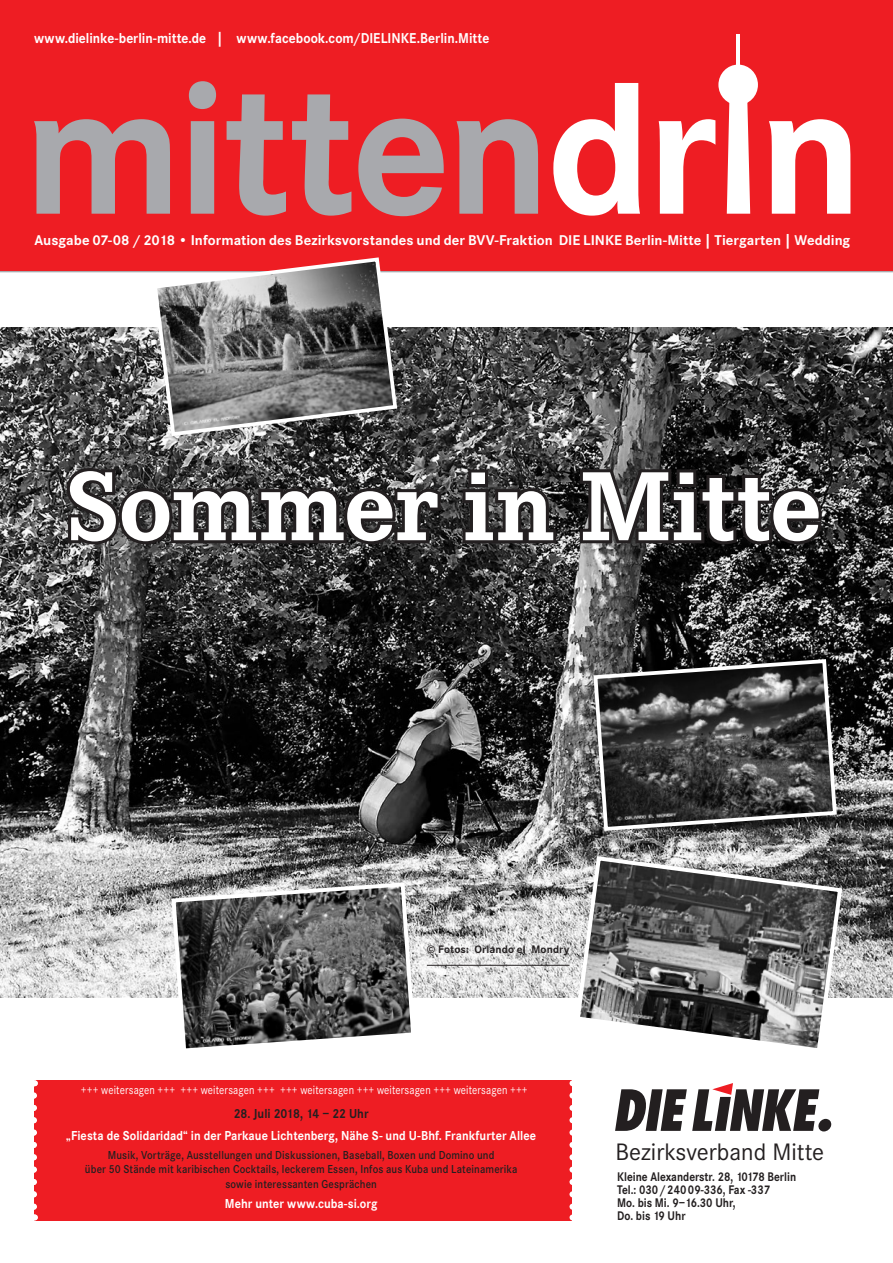
<style>
.page{position:relative;width:893px;height:1263px;background:#fff}
.page>*{position:absolute;margin:0;border:0;box-sizing:border-box;transform-origin:0 0}
.t1{font:700 101.85px "Corporate E";letter-spacing:-.005em;color:#fff}
.t2{font:24.75px "Corporate S";color:#231f20}
.t3{font:700 14.85px "Corporate S";color:#fff;scale:.91 1}
.t4{font:700 14.7px "Corporate S";color:#fff}
.t5{font:700 13.5px "Corporate S";letter-spacing:.005em;color:#fff;scale:.9 1}
.t6{font:700 13.5px "Corporate S";letter-spacing:-.015em;color:#231f20;scale:.9 1}
.t7{font:700 13.05px/13px "Corporate S";color:#231f20;scale:.86 1}
.t8{font:12.45px "Corporate S";letter-spacing:.01em;color:#fff;scale:.87 1}
.t9{font:600 12px/14.4px "Corporate S";letter-spacing:.01em;color:#231f20;text-align:center;scale:.9 1}
.t10{font:700 11.25px "Corporate S";letter-spacing:.01em;color:#231f20}
</style>
<div class="page">
<hr style="left:0;top:269px;width:893px;height:3px;background:#a8a9ad">
<svg style="left:615px;top:1083px;width:217px;height:48px"></svg>
<div style="left:0;top:0;width:893px;height:270px;background:#ee1d23"></div>
<svg style="left:34px;top:81px;width:504px;height:135px"></svg>
<svg style="left:553px;top:83px;width:297px;height:133px"></svg>
<div style="left:718px;top:65px;width:40px;height:40px;background:#fff;border-radius:50%"></div>
<hr style="left:736px;top:34px;width:4px;height:36px;background:#fff">
<div style="left:34px;top:1080px;width:538px;height:140px;background:#ee1d23"></div>
<svg style="left:569px;top:1095px;width:3px;height:125px"></svg>
<svg style="left:34px;top:1095px;width:3px;height:125px"></svg>
<img style="left:0;top:327px;width:893px;height:670px">
<svg style="left:151px;top:257px;width:248px;height:181px;background:#847777"></svg>
<svg style="left:169px;top:880px;width:248px;height:169px;background:#6d6d6d"></svg>
<svg style="left:591px;top:657px;width:248px;height:176px;background:#4c4c4c"></svg>
<svg style="left:573px;top:854px;width:271px;height:194px;background:#808080"></svg>
<hr style="left:427px;top:965px;width:142px;height:1px;background:#231f20">
<svg style="left:64px;top:465px;width:380px;height:83px;background:#3c3b3b"></svg>
<svg style="left:459px;top:466px;width:100px;height:80px;background:#363434"></svg>
<svg style="left:577px;top:442px;width:248px;height:108px;background:#363535"></svg>
<p class="t3" style="left:34px;top:30px;width:502px">www.dielinke-berlin-mitte.de | www.facebook.com/DIELINKE.Berlin.Mitte</p>
<p class="t4" style="left:35px;top:232px;width:817px">Ausgabe 07-08 / 2018 • Information des Bezirksvorstandes und der BVV-Fraktion DIE LINKE Berlin-Mitte | Tiergarten | Wedding</p>
<h1 class="t1" style="left:68px;top:449px;width:756px">Sommer in Mitte</h1>
<p class="t10" style="left:427px;top:943px;width:144px">© Fotos: Orlando el Mondry</p>
<p class="t8" style="left:81px;top:1083px;width:515px">+++ weitersagen +++ +++ weitersagen +++ +++ weitersagen +++ weitersagen +++ weitersagen +++</p>
<p class="t6" style="left:234px;top:1106px;width:151px">28. Juli 2018, 14 – 22 Uhr</p>
<p class="t5" style="left:66px;top:1128px;width:524px">„Fiesta de Solidaridad“ in der Parkaue Lichtenberg, Nähe S- und U-Bhf. Frankfurter Allee</p>
<p class="t9" style="left:85px;top:1148px;width:482px">Musik, Vorträge, Ausstellungen und Diskussionen, Baseball, Boxen und Domino und<br>über 50 Stände mit karibischen Cocktails, leckerem Essen, Infos aus Kuba und Lateinamerika sowie interessanten Gesprächen</p>
<p class="t5" style="left:225px;top:1196px;width:171px">Mehr unter www.cuba-si.org</p>
<h2 class="t2" style="left:615px;top:1138px;width:210px">Bezirksverband Mitte</h2>
<p class="t7" style="left:617px;top:1171px;width:210px">Kleine Alexanderstr. 28, 10178 Berlin<br>Tel.: 030/24009-336, Fax -337<br>Mo. bis Mi. 9–16.30 Uhr,<br>Do. bis 19 Uhr</p>
</div>
